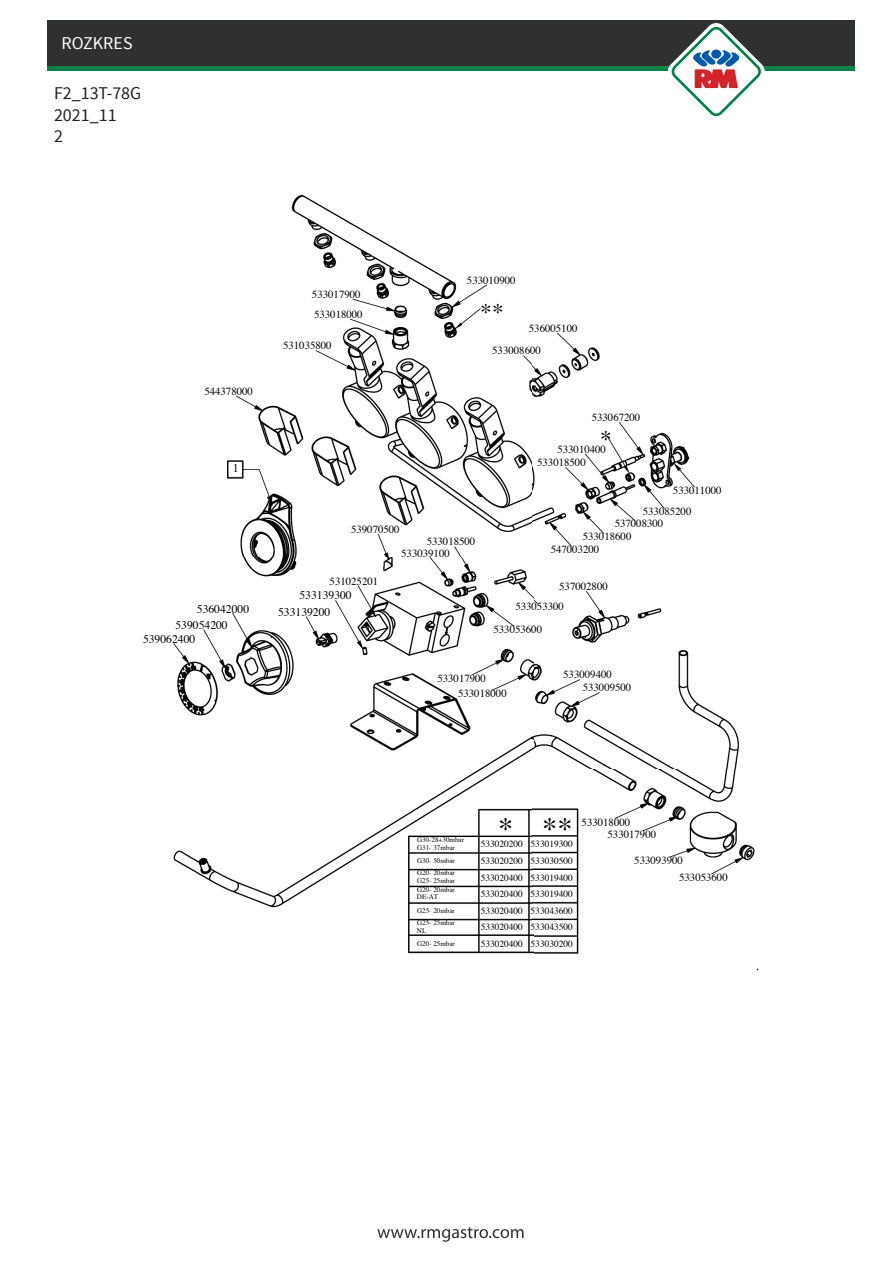
<style>
.page{position:relative;width:893px;height:1263px;background:#fff}
.page>*{position:absolute;margin:0;border:0;box-sizing:border-box;transform-origin:0 0}
.t1{font:30.6px "Times";color:#000}
.t2{font:23.55px "Times";color:#000}
.t3{font:18px/21.6px "Source Sans Pro";color:#231f20}
.t4{font:18px "Source Sans Pro";color:#fff}
.t5{font:11.85px "Times";color:#000}
.t6{font:11.55px "Times";color:#000}
.t7{font:10.8px/15.8px "Times";color:#000}
.t8{font:9.45px/16.6px "Times";color:#000;text-align:justify}
.t9{font:7.05px/7.8px "Times";color:#000}
</style>
<div class="page">
<div style="left:47px;top:20px;width:808px;height:51px;background:#048146"></div>
<div style="left:47px;top:20px;width:808px;height:46px;background:#2f3131"></div>
<svg style="left:667px;top:23px;width:98px;height:94px"></svg>
<svg style="left:377px;top:1227px;width:147px;height:15px"></svg>
<img style="left:173px;top:194px;width:586px;height:777px">
<h3 class="t4" style="left:61px;top:32px;width:73px">ROZKRES</h3>
<h3 class="t3" style="left:54px;top:83px;width:89px">F2_13T-78G<br>2021_11<br>2</h3>
<p class="t7" style="left:204px;top:382px;width:50px">544378000</p>
<p class="t5" style="left:233px;top:457px;width:7px">1</p>
<p class="t6" style="left:197px;top:598px;width:54px">536042000</p>
<p class="t6" style="left:175px;top:615px;width:54px">539054200</p>
<p class="t6" style="left:143px;top:628px;width:54px">539062400</p>
<p class="t7" style="left:312px;top:285px;width:50px">533017900</p>
<p class="t7" style="left:314px;top:305px;width:50px">533018000</p>
<p class="t7" style="left:283px;top:337px;width:50px">531035800</p>
<p class="t7" style="left:467px;top:271px;width:50px">533010900</p>
<h2 class="t2" style="left:480px;top:290px;width:25px">**</h2>
<p class="t7" style="left:529px;top:320px;width:50px">536005100</p>
<p class="t7" style="left:492px;top:342px;width:50px">533008600</p>
<p class="t7" style="left:592px;top:409px;width:50px">533067200</p>
<h2 class="t2" style="left:600px;top:417px;width:13px">*</h2>
<p class="t7" style="left:557px;top:440px;width:50px">533010400</p>
<p class="t7" style="left:537px;top:454px;width:50px">533018500</p>
<p class="t7" style="left:673px;top:481px;width:50px">533011000</p>
<p class="t7" style="left:351px;top:520px;width:50px">539070500</p>
<p class="t7" style="left:427px;top:533px;width:50px">533018500</p>
<p class="t7" style="left:330px;top:572px;width:50px">531025201</p>
<p class="t6" style="left:299px;top:585px;width:54px">533139300</p>
<p class="t6" style="left:278px;top:601px;width:54px">533139200</p>
<p class="t7" style="left:401px;top:544px;width:50px">533039100</p>
<p class="t7" style="left:643px;top:502px;width:50px">533085200</p>
<p class="t7" style="left:615px;top:515px;width:50px">537008300</p>
<p class="t7" style="left:583px;top:527px;width:50px">533018600</p>
<p class="t7" style="left:551px;top:540px;width:50px">547003200</p>
<p class="t7" style="left:559px;top:578px;width:50px">537002800</p>
<p class="t7" style="left:493px;top:594px;width:72px;line-height:23.2px;text-indent:22px">533053300<br>533053600</p>
<p class="t7" style="left:458px;top:669px;width:50px;text-indent:-21px">533017900<br>533018000</p>
<p class="t7" style="left:583px;top:667px;width:50px;line-height:13px;text-indent:-19px">533009400<br>533009500</p>
<p class="t9" style="left:417px;top:835px;width:49px">G30-28+30mbar<br>G31- 37mbar</p>
<p class="t9" style="left:417px;top:854px;width:39px;line-height:11.9px">G30- 50mbar<br>G20- 20mbar</p>
<p class="t9" style="left:417px;top:876px;width:39px">G25- 25mbar</p>
<p class="t9" style="left:417px;top:906px;width:39px">G25- 20mbar</p>
<p class="t9" style="left:417px;top:885px;width:39px">G20- 20mbar<br>DE-AT</p>
<p class="t9" style="left:417px;top:918px;width:39px">G25- 25mbar<br>NL</p>
<p class="t9" style="left:417px;top:939px;width:39px">G20- 25mbar</p>
<h1 class="t1" style="left:498px;top:800px;width:17px">*</h1>
<p class="t8" style="left:481px;top:835px;width:44px">533020200<br>533020200<br>533020400<br>533020400<br>533020400<br>533020400<br>533020400</p>
<h1 class="t1" style="left:542px;top:800px;width:32px">**</h1>
<p class="t8" style="left:531px;top:835px;width:44px">533019300<br>533030500<br>533019400<br>533019400<br>533043600<br>533043500<br>533030200</p>
<p class="t7" style="left:582px;top:813px;width:50px">533018000</p>
<p class="t7" style="left:608px;top:826px;width:50px">533017900</p>
<p class="t7" style="left:634px;top:852px;width:50px">533093900</p>
<p class="t7" style="left:679px;top:869px;width:50px">533053600</p>
</div>
